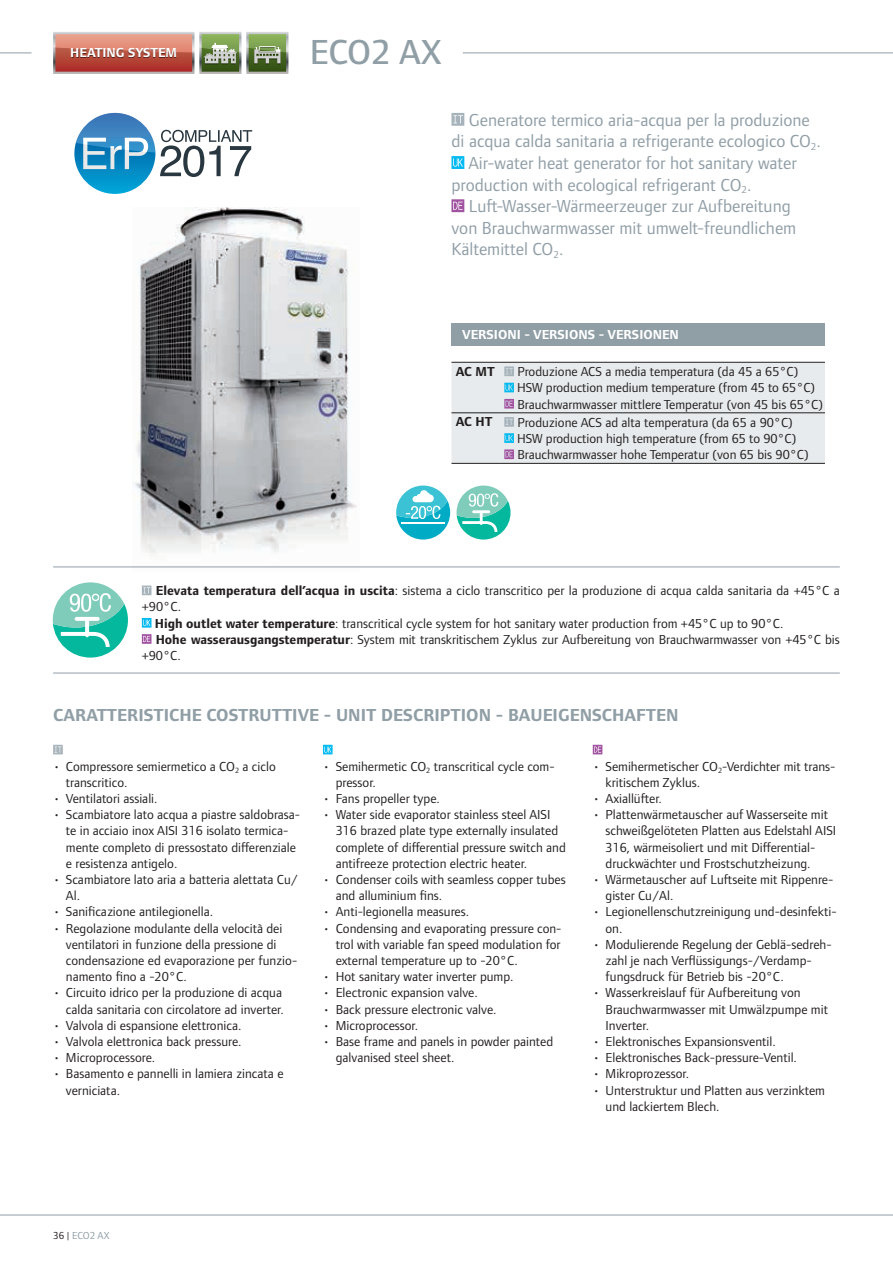
<style>
.page{position:relative;width:893px;height:1263px;background:#fff}
.page>*{position:absolute;margin:0;border:0;box-sizing:border-box;transform-origin:0 0}
.t1{font:500 36px "Foundry Form Sans";color:#909ea6}
.t2{font:18px "Foundry Form Sans";color:#909ea6}
.t3{font:700 18px "Foundry Form Sans";color:#909ea6}
.t4{font:13.5px/16.2px "Foundry Form Sans";color:#231f20}
.t5{font:700 13.5px "Foundry Form Sans";color:#fff}
.t6{font:700 13.5px "Foundry Form Sans";letter-spacing:-.01em;color:#231f20}
.t7{font:10.5px "Foundry Form Sans";color:#909ea6}
.s1{font-weight:700}
.s2{color:#231f20}
</style>
<div class="page">
<img style="left:132px;top:207px;width:228px;height:361px">
<svg style="left:142px;top:585px;width:9px;height:10px"></svg>
<svg style="left:142px;top:618px;width:9px;height:10px"></svg>
<svg style="left:142px;top:634px;width:9px;height:10px"></svg>
<hr style="left:53px;top:566px;width:787px;height:1px;background:#909ea6">
<hr style="left:53px;top:673px;width:787px;height:1px;background:#909ea6">
<svg style="left:53px;top:745px;width:10px;height:9px"></svg>
<svg style="left:323px;top:745px;width:10px;height:9px"></svg>
<svg style="left:593px;top:745px;width:9px;height:9px"></svg>
<svg style="left:53px;top:582px;width:75px;height:76px"></svg>
<svg style="left:53px;top:32px;width:235px;height:42px;background:#b1856d"></svg>
<hr style="left:0;top:53px;width:32px;height:1px;background:#909ea6">
<hr style="left:463px;top:53px;width:430px;height:1px;background:#909ea6">
<hr style="left:0;top:1214px;width:893px;height:1px;background:#909ea6">
<svg style="left:451px;top:113px;width:13px;height:13px"></svg>
<svg style="left:451px;top:156px;width:13px;height:13px"></svg>
<svg style="left:451px;top:199px;width:13px;height:13px"></svg>
<svg style="left:457px;top:485px;width:54px;height:54px"></svg>
<svg style="left:396px;top:485px;width:54px;height:54px"></svg>
<div style="left:451px;top:323px;width:374px;height:23px;background:#909ea6"></div>
<hr style="left:451px;top:463px;width:49px;height:1px;background:#231f20">
<hr style="left:500px;top:463px;width:325px;height:1px;background:#231f20">
<div style="left:451px;top:362px;width:374px;height:101px;background:#e7ebed"></div>
<svg style="left:74px;top:113px;width:178px;height:81px"></svg>
<p class="t5" style="left:70px;top:44px;width:108px">HEATING SYSTEM</p>
<h1 class="t1" style="left:310px;top:32px;width:133px">ECO2 AX</h1>
<h2 class="t2" style="left:469px;top:109px;width:343px">Generatore termico aria-acqua per la produzione</h2>
<h2 class="t2" style="left:451px;top:131px;width:371px">di acqua calda sanitaria a refrigerante ecologico CO<sub>2</sub>.</h2>
<h2 class="t2" style="left:468px;top:152px;width:330px">Air-water heat generator for hot sanitary water</h2>
<h2 class="t2" style="left:451px;top:174px;width:302px">production with ecological refrigerant CO<sub>2</sub>.</h2>
<h2 class="t2" style="left:469px;top:195px;width:323px">Luft-Wasser-Wärmeerzeuger zur Aufbereitung</h2>
<h2 class="t2" style="left:451px;top:217px;width:346px">von Brauchwarmwasser mit umwelt-freundlichem</h2>
<h2 class="t2" style="left:451px;top:239px;width:114px">Kältemittel CO<sub>2</sub>.</h2>
<p class="t5" style="left:462px;top:327px;width:218px">VERSIONI - VERSIONS - VERSIONEN</p>
<p class="t6" style="left:456px;top:363px;width:41px">AC MT</p>
<p class="t4" style="left:517px;top:364px;width:307px">Produzione ACS a media temperatura (da 45 a 65°C)<br>HSW production medium temperature (from 45 to 65°C)<br>Brauchwarmwasser mittlere Temperatur (von 45 bis 65°C)</p>
<p class="t6" style="left:456px;top:414px;width:38px">AC HT</p>
<p class="t4" style="left:517px;top:414px;width:293px">Produzione ACS ad alta temperatura (da 65 a 90°C)<br>HSW production high temperature (from 65 to 90°C)<br>Brauchwarmwasser hohe Temperatur (von 65 bis 90°C)</p>
<p class="t4" style="left:156px;top:583px;width:685px"><span class="s1">Elevata temperatura dell’acqua in uscita</span>: sistema a ciclo transcritico per la produzione di acqua calda sanitaria da +45°C a</p>
<p class="t4" style="left:142px;top:599px;width:41px">+90°C.</p>
<p class="t4" style="left:155px;top:615px;width:630px"><span class="s1">High outlet water temperature</span>: transcritical cycle system for hot sanitary water production from +45°C up to 90°C.</p>
<p class="t4" style="left:156px;top:631px;width:686px"><span class="s1">Hohe wasserausgangstemperatur</span>: System mit transkritischem Zyklus zur Aufbereitung von Brauchwarmwasser von +45°C bis</p>
<p class="t4" style="left:142px;top:647px;width:40px">+90°C.</p>
<h2 class="t3" style="left:53px;top:705px;width:627px">CARATTERISTICHE COSTRUTTIVE - UNIT DESCRIPTION - BAUEIGENSCHAFTEN</h2>
<p class="t4" style="left:605px;top:758px;width:231px;text-indent:-13px">• Semihermetischer CO<sub>2</sub>-Verdichter mit trans&shy;kritischem Zyklus.</p>
<p class="t4" style="left:593px;top:790px;width:71px">• Axiallüfter.</p>
<p class="t4" style="left:605px;top:807px;width:232px;text-indent:-13px">• Plattenwärmetauscher auf Wasserseite mit schweißgelöteten Platten aus Edelstahl AISI 316, wärmeisoliert und mit Differential&shy;druckwächter und Frostschutzheizung.</p>
<p class="t4" style="left:605px;top:871px;width:229px;text-indent:-13px">• Wärmetauscher auf Luftseite mit Rippenre&shy;gister Cu/Al.</p>
<p class="t4" style="left:605px;top:904px;width:233px;text-indent:-13px">• Legionellenschutzreinigung und-desinfekti&shy;on.</p>
<p class="t4" style="left:605px;top:936px;width:228px;text-indent:-13px">• Modulierende Regelung der Geblä-sedreh&shy;zahl je nach Verflüssigungs-/Verdamp&shy;fungsdruck für Betrieb bis -20°C.</p>
<p class="t4" style="left:605px;top:985px;width:224px;text-indent:-13px">• Wasserkreislauf für Aufbereitung von<br>Brauchwarmwasser mit Umwälzpumpe mit<br>Inverter.</p>
<p class="t4" style="left:593px;top:1033px;width:185px">• Elektronisches Expansionsventil.</p>
<p class="t4" style="left:593px;top:1050px;width:206px">• Elektronisches Back-pressure-Ventil.</p>
<p class="t4" style="left:593px;top:1066px;width:98px">• Mikroprozessor.</p>
<p class="t4" style="left:605px;top:1082px;width:221px;text-indent:-13px">• Unterstruktur und Platten aus verzinktem und lackiertem Blech.</p>
<p class="t4" style="left:66px;top:758px;width:211px;text-indent:-13px">• Compressore semiermetico a CO<sub>2</sub> a ciclo transcritico.</p>
<p class="t4" style="left:53px;top:790px;width:106px">• Ventilatori assiali.</p>
<p class="t4" style="left:66px;top:807px;width:236px;text-indent:-13px">• Scambiatore lato acqua a piastre saldobrasa&shy;te in acciaio inox AISI 316 isolato termica&shy;mente completo di pressostato differenziale e resistenza antigelo.</p>
<p class="t4" style="left:66px;top:871px;width:234px;text-indent:-13px">• Scambiatore lato aria a batteria alettata Cu/<br>Al.</p>
<p class="t4" style="left:53px;top:904px;width:162px">• Sanificazione antilegionella.</p>
<p class="t4" style="left:66px;top:920px;width:233px;text-indent:-13px">• Regolazione modulante della velocità dei ventilatori in funzione della pressione di condensazione ed evaporazione per funzio&shy;namento fino a -20°C.</p>
<p class="t4" style="left:53px;top:985px;width:232px;text-align:right">• Circuito idrico per la produzione di acqua calda sanitaria con circolatore ad inverter.</p>
<p class="t4" style="left:53px;top:1017px;width:190px">• Valvola di espansione elettronica.</p>
<p class="t4" style="left:53px;top:1033px;width:190px">• Valvola elettronica back pressure.</p>
<p class="t4" style="left:53px;top:1050px;width:104px">• Microprocessore.</p>
<p class="t4" style="left:66px;top:1066px;width:219px;text-indent:-13px">• Basamento e pannelli in lamiera zincata e verniciata.</p>
<p class="t4" style="left:336px;top:758px;width:220px;text-indent:-13px">• Semihermetic CO<sub>2</sub> transcritical cycle com&shy;pressor.</p>
<p class="t4" style="left:323px;top:790px;width:118px">• Fans propeller type.</p>
<p class="t4" style="left:336px;top:807px;width:232px;text-indent:-13px">• Water side evaporator stainless steel AISI 316 brazed plate type externally insulated complete of differential pressure switch and antifreeze protection electric heater.</p>
<p class="t4" style="left:336px;top:871px;width:232px;text-indent:-13px">• Condenser coils with seamless copper tubes and alluminium fins.</p>
<p class="t4" style="left:323px;top:904px;width:148px">• Anti-legionella measures.</p>
<p class="t4" style="left:336px;top:920px;width:227px;text-align:justify;text-indent:-13px">• Condensing and evaporating pressure con&shy;trol with variable fan speed modulation for external temperature up to -20°C.</p>
<p class="t4" style="left:323px;top:969px;width:192px">• Hot sanitary water inverter pump.</p>
<p class="t4" style="left:323px;top:985px;width:156px">• Electronic expansion valve.</p>
<p class="t4" style="left:323px;top:1001px;width:175px">• Back pressure electronic valve.</p>
<p class="t4" style="left:323px;top:1017px;width:97px">• Microprocessor.</p>
<p class="t4" style="left:336px;top:1033px;width:219px;text-indent:-13px">• Base frame and panels in powder painted galvanised steel sheet.</p>
<p class="t7" style="left:53px;top:1229px;width:58px"><span class="s2">36 |</span> ECO2 AX</p>
</div>
